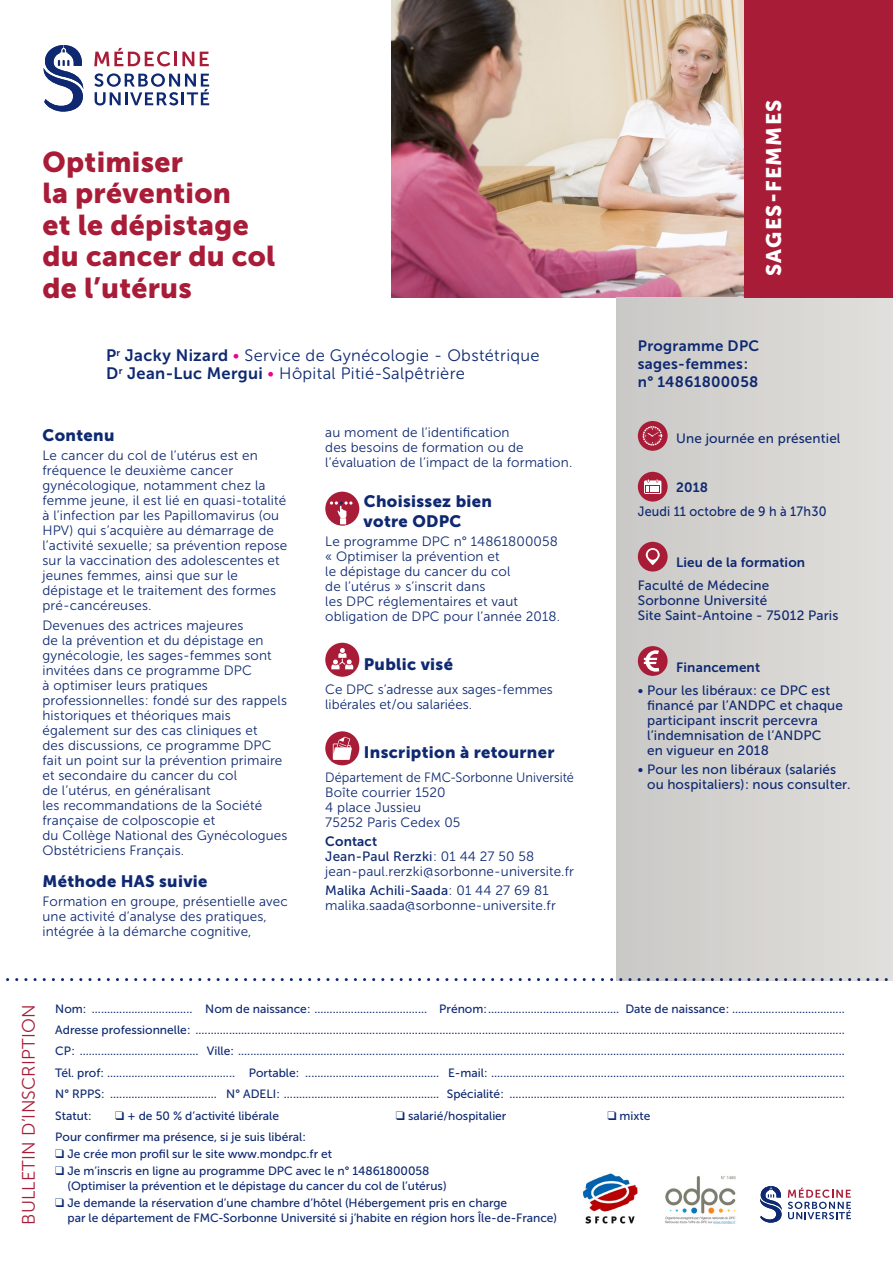
<style>
.page{position:relative;width:893px;height:1263px;background:#fff}
.page>*{position:absolute;margin:0;border:0;box-sizing:border-box;transform-origin:0 0}
.Titre{font:28.5px/31.5px "Museo Sans 900";letter-spacing:.01em;color:#a91c38}
.texte_couran_fiche{font:21px "Museo Sans 900";letter-spacing:.06em;color:#fff}
.texte_couran_fiche-2{font:18px "Museo Sans 300";letter-spacing:.01em;color:#a91c38}
.formatuer{font:16.5px "Museo Sans 300";letter-spacing:.02em;color:#0e2971}
.sous_titre_contenu{font:16.5px/19.5px "Museo Sans 900";letter-spacing:.02em;color:#0e2971}
.sous_titre_contenu-2{font:15px/18px "Museo Sans 700";letter-spacing:.02em;color:#0e2971}
.texte_couran_fiche-3{font:13.5px/15px "Museo Sans 300";letter-spacing:.01em;color:#0e2971}
.texte_couran_fiche-4{font:13.5px/15px "Museo Sans 500";letter-spacing:.01em;color:#0e2971}
.texte_couran_fiche-5{font:13.5px/15px "Museo Sans 300";letter-spacing:.01em;color:#0e2971;scale:.95 1}
.texte_couran_fiche-6{font:13.5px "Museo Sans 700";letter-spacing:.01em;color:#0e2971}
.texte_couran_fiche-7{font:13.5px "Museo Sans 500";letter-spacing:.01em;color:#0e2971;scale:.93 1}
.t1{font:12px/15px "Museo Sans 500";color:#0e2971}
.s1{font-family:"Museo Sans 700"}
.s2{color:#ed028c}
.s3{font-family:"Museo Sans 500"}
</style>
<div class="page">
<div style="left:325px;top:492px;width:34px;height:34px;background:#a91c38;border-radius:50%"></div>
<svg style="left:330px;top:501px;width:22px;height:23px"></svg>
<div style="left:325px;top:643px;width:34px;height:34px;background:#a91c38;border-radius:50%"></div>
<svg style="left:331px;top:648px;width:22px;height:21px"></svg>
<div style="left:325px;top:731px;width:34px;height:34px;background:#a91c38;border-radius:50%"></div>
<svg style="left:333px;top:737px;width:19px;height:23px"></svg>
<img style="left:391px;top:0;width:353px;height:298px">
<div style="left:617px;top:298px;width:276px;height:682px;background:#d6d4d1"></div>
<div style="left:638px;top:421px;width:30px;height:30px;background:#a91c38;border-radius:50%"></div>
<svg style="left:643px;top:426px;width:20px;height:19px"></svg>
<div style="left:638px;top:472px;width:30px;height:30px;background:#a91c38;border-radius:50%"></div>
<svg style="left:644px;top:479px;width:17px;height:15px"></svg>
<div style="left:638px;top:542px;width:30px;height:29px;background:#a91c38;border-radius:50%"></div>
<svg style="left:646px;top:548px;width:14px;height:17px"></svg>
<div style="left:648px;top:550px;width:10px;height:10px;background:#a91c38;border-radius:50%"></div>
<div style="left:638px;top:646px;width:30px;height:30px;background:#a91c38;border-radius:50%"></div>
<svg style="left:644px;top:650px;width:15px;height:22px"></svg>
<svg style="left:94px;top:48px;width:76px;height:18px"></svg>
<hr style="left:174px;top:52px;width:3px;height:14px;background:#a91c38">
<svg style="left:182px;top:52px;width:12px;height:14px"></svg>
<svg style="left:200px;top:52px;width:9px;height:14px"></svg>
<svg style="left:44px;top:45px;width:40px;height:67px"></svg>
<svg style="left:94px;top:73px;width:115px;height:33px"></svg>
<svg style="left:6px;top:978px;width:887px;height:3px"></svg>
<img style="left:665px;top:1176px;width:71px;height:48px">
<img style="left:582px;top:1173px;width:56px;height:51px">
<div style="left:744px;top:0;width:149px;height:298px;background:#a91c38"></div>
<svg style="left:760px;top:1186px;width:22px;height:36px"></svg>
<svg style="left:788px;top:1187px;width:63px;height:32px"></svg>
<p class="Titre" style="left:43px;top:146px;width:234px">Optimiser<br>la prévention<br>et le dépistage du cancer du col de l’utérus</p>
<p class="formatuer" style="left:106px;top:346px;width:435px"><span class="s1">P</span><sup>r</sup> <span class="s1">Jacky Nizard</span> <span class="s2">•</span> Service de Gynécologie - Obstétrique</p>
<p class="formatuer" style="left:106px;top:364px;width:360px"><span class="s1">D</span><sup>r</sup> <span class="s1">Jean-Luc Mergui</span> <span class="s2">•</span> Hôpital Pitié-Salpêtrière</p>
<p class="sous_titre_contenu" style="left:43px;top:425px;width:73px">Contenu</p>
<p class="texte_couran_fiche-3" style="left:43px;top:448px;width:246px">Le cancer du col de l’utérus est en fréquence le deuxième cancer gynécologique, notamment chez la femme jeune, il est lié en quasi-totalité à l’infection par les Papillomavirus (ou HPV) qui s’acquière au démarrage de l’activité sexuelle ; sa prévention repose sur la vaccination des adolescentes et jeunes femmes, ainsi que sur le dépistage et le traitement des formes pré-cancéreuses.</p>
<p class="texte_couran_fiche-3" style="left:43px;top:618px;width:246px">Devenues des actrices majeures<br>de la prévention et du dépistage en gynécologie, les sages-femmes sont invitées dans ce programme DPC<br>à optimiser leurs pratiques professionnelles : fondé sur des rappels historiques et théoriques mais également sur des cas cliniques et<br>des discussions, ce programme DPC fait un point sur la prévention primaire et secondaire du cancer du col<br>de l’utérus, en généralisant<br>les recommandations de la Société française de colposcopie et<br>du Collège National des Gynécologues Obstétriciens Français.</p>
<p class="sous_titre_contenu" style="left:43px;top:871px;width:167px">Méthode HAS suivie</p>
<p class="texte_couran_fiche-3" style="left:43px;top:894px;width:247px">Formation en groupe, présentielle avec une activité d’analyse des pratiques, intégrée à la démarche cognitive,</p>
<p class="texte_couran_fiche-3" style="left:325px;top:425px;width:249px">au moment de l’identification<br>des besoins de formation ou de l’évaluation de l’impact de la formation.</p>
<p class="sous_titre_contenu" style="left:364px;top:492px;width:130px">Choisissez bien votre ODPC</p>
<p class="texte_couran_fiche-3" style="left:325px;top:534px;width:236px">Le programme DPC n° 14861800058 « Optimiser la prévention et<br>le dépistage du cancer du col<br>de l’utérus » s’inscrit dans<br>les DPC réglementaires et vaut obligation de DPC pour l’année 2018.</p>
<p class="sous_titre_contenu" style="left:364px;top:655px;width:91px">Public visé</p>
<p class="texte_couran_fiche-3" style="left:325px;top:682px;width:229px">Ce DPC s’adresse aux sages-femmes libérales et/ou salariées.</p>
<p class="sous_titre_contenu" style="left:364px;top:743px;width:192px">Inscription à retourner</p>
<p class="texte_couran_fiche-5" style="left:325px;top:770px;width:263px">Département de FMC-Sorbonne Université<br>Boîte courrier 1520<br>4 place Jussieu<br>75252 Paris Cedex 05</p>
<p class="texte_couran_fiche-3" style="left:325px;top:834px;width:250px"><span class="s1">Contact<br></span><span class="s3">Jean-Paul Rerzki</span> : 01 44 27 50 58 jean-paul.rerzki@sorbonne-universite.fr</p>
<p class="texte_couran_fiche-3" style="left:325px;top:883px;width:232px"><span class="s3">Malika Achili-Saada</span> : 01 44 27 69 81 malika.saada@sorbonne-universite.fr</p>
<p class="texte_couran_fiche" style="left:762px;top:276px;width:178px;rotate:-90deg">SAGES-FEMMES</p>
<p class="sous_titre_contenu-2" style="left:638px;top:337px;width:123px">Programme DPC sages-femmes : n° 14861800058</p>
<p class="texte_couran_fiche-4" style="left:676px;top:431px;width:166px">Une journée en présentiel</p>
<p class="texte_couran_fiche-6" style="left:676px;top:480px;width:33px">2018</p>
<p class="texte_couran_fiche-7" style="left:638px;top:503px;width:205px">Jeudi 11 octobre de 9 h à 17 h 30</p>
<p class="texte_couran_fiche-6" style="left:676px;top:555px;width:131px">Lieu de la formation</p>
<p class="texte_couran_fiche-4" style="left:638px;top:578px;width:202px">Faculté de Médecine<br>Sorbonne Université<br>Site Saint-Antoine - 75012 Paris</p>
<p class="texte_couran_fiche-6" style="left:676px;top:659px;width:85px">Financement</p>
<p class="texte_couran_fiche-4" style="left:647px;top:683px;width:197px;text-indent:-9px">• Pour les libéraux : ce DPC est financé par l’ANDPC et chaque participant inscrit percevra l’indemnisation de l’ANDPC<br>en vigueur en 2018</p>
<p class="texte_couran_fiche-4" style="left:647px;top:762px;width:205px;text-indent:-9px">• Pour les non libéraux (salariés ou hospitaliers) : nous consulter.</p>
<p class="texte_couran_fiche-2" style="left:19px;top:1225px;width:222px;rotate:-90deg">BULLETIN D’INSCRIPTION</p>
<p class="t1" style="left:55px;top:1001px;width:791px">Nom : ................................. Nom de naissance : ..................................... Prénom :........................................... Date de naissance : .....................................</p>
<p class="t1" style="left:55px;top:1022px;width:791px">Adresse professionnelle : .....................................................................................................................................................................................................................</p>
<p class="t1" style="left:55px;top:1044px;width:791px">CP : ....................................... Ville : .......................................................................................................................................................................................................</p>
<p class="t1" style="left:55px;top:1065px;width:791px">Tél. prof : .......................................... Portable : ............................................ E-mail : ....................................................................................................................</p>
<p class="t1" style="left:55px;top:1086px;width:791px">N° RPPS : ................................... N° ADELI : ................................................... Spécialité : ..............................................................................................................</p>
<p class="t1" style="left:55px;top:1108px;width:38px">Statut :</p>
<p class="t1" style="left:115px;top:1108px;width:165px">❑ + de 50 % d’activité libérale</p>
<p class="t1" style="left:396px;top:1108px;width:112px">❑ salarié/hospitalier</p>
<p class="t1" style="left:607px;top:1108px;width:45px">❑ mixte</p>
<p class="t1" style="left:55px;top:1129px;width:252px">Pour confirmer ma présence, si je suis libéral :</p>
<p class="t1" style="left:55px;top:1146px;width:278px">❑ Je crée mon profil sur le site www.mondpc.fr et</p>
<p class="t1" style="left:67px;top:1163px;width:381px;text-indent:-12px">❑ Je m’inscris en ligne au programme DPC avec le n° 14861800058 (Optimiser la prévention et le dépistage du cancer du col de l’utérus)</p>
<p class="t1" style="left:55px;top:1196px;width:453px">❑ Je demande la réservation d’une chambre d’hôtel (Hébergement pris en charge</p>
<p class="t1" style="left:67px;top:1211px;width:491px">par le département de FMC-Sorbonne Université si j’habite en région hors Île-de-France)</p>
</div>
